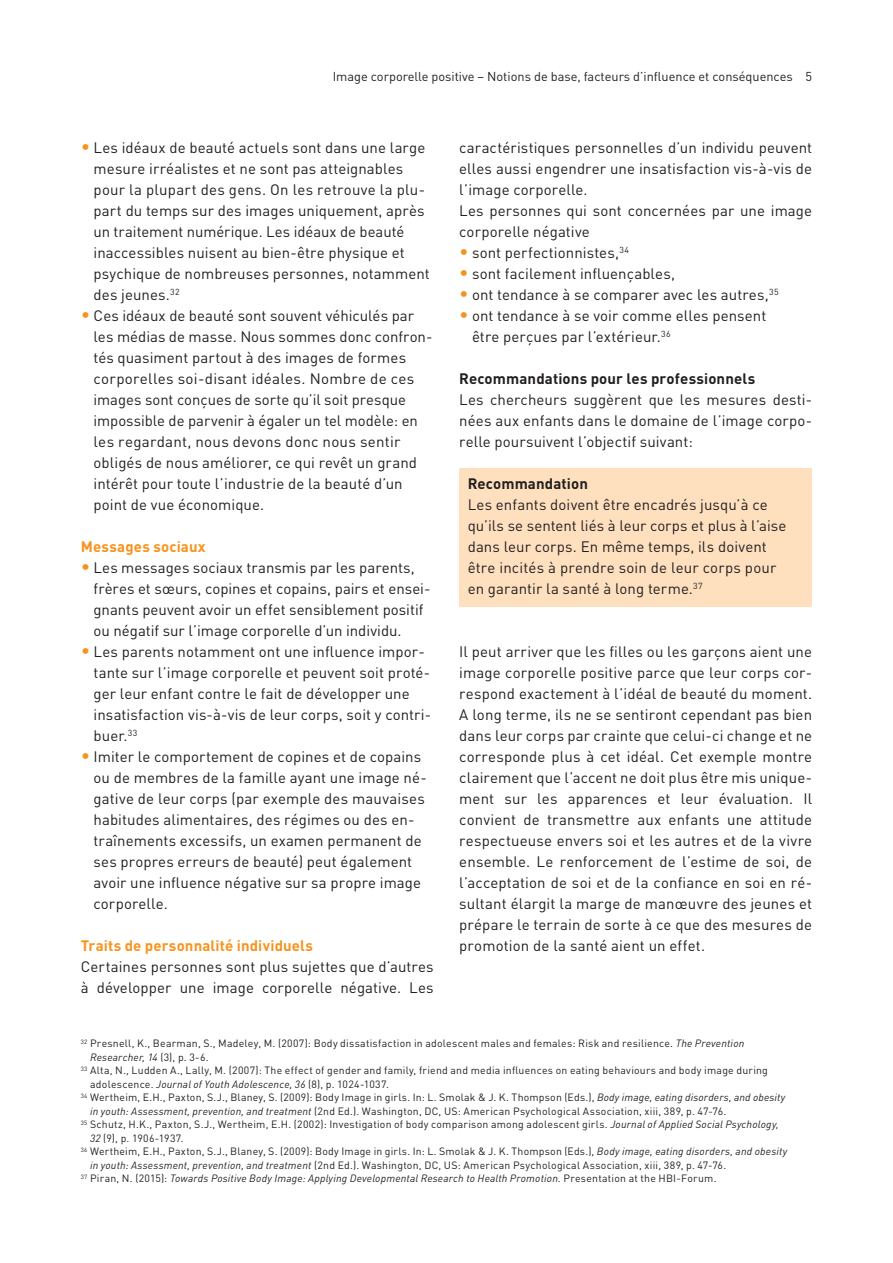
<style>
.page{position:relative;width:893px;height:1263px;background:#fff}
.page>*{position:absolute;margin:0;border:0;box-sizing:border-box;transform-origin:0 0}
.t1{font:15px/21px "DINOT";letter-spacing:.005em;color:#231f20}
.t2{font:700 15px "DINOT";letter-spacing:.01em;color:#231f20}
.t3{font:700 15px "DINOT";letter-spacing:.01em;color:#f7931d}
.t4{font:12.75px "DINOT";color:#231f20}
.t5{font:10.5px "DINOT";letter-spacing:.02em;color:#231f20}
.t6{font:italic 10.5px "DINOT";letter-spacing:.02em;color:#231f20}
.s1{font-size:18px;color:#f7931d}
.s2{font-style:italic}
.s3{font-style:normal}
</style>
<div class="page">
<div style="left:459px;top:468px;width:353px;height:139px;background:#fee0bf"></div>
<p class="t4" style="left:333px;top:68px;width:481px">Image corporelle positive – Notions de base, facteurs d’influence et conséquences 5</p>
<p class="t1" style="left:94px;top:137px;width:338px;text-indent:-13px"><span class="s1">•</span> Les idéaux de beauté actuels sont dans une large mesure irréalistes et ne sont pas atteignables pour la plupart des gens. On les retrouve la plu&shy;part du temps sur des images uniquement, après un traitement numérique. Les idéaux de beauté inaccessibles nuisent au bien-être physique et psychique de nombreuses personnes, notamment des jeunes.<sup>32</sup></p>
<p class="t1" style="left:94px;top:305px;width:340px;text-indent:-13px"><span class="s1">•</span> Ces idéaux de beauté sont souvent véhiculés par les médias de masse. Nous sommes donc confron&shy;tés quasiment partout à des images de formes corporelles soi-disant idéales. Nombre de ces images sont conçues de sorte qu’il soit presque impossible de parvenir à égaler un tel modèle: en les regardant, nous devons donc nous sentir obligés de nous améliorer, ce qui revêt un grand intérêt pour toute l’industrie de la beauté d’un point de vue économique.</p>
<p class="t3" style="left:81px;top:536px;width:127px">Messages sociaux</p>
<p class="t1" style="left:94px;top:557px;width:338px;text-indent:-13px"><span class="s1">•</span> Les messages sociaux transmis par les parents, frères et sœurs, copines et copains, pairs et ensei&shy;gnants peuvent avoir un effet sensiblement positif ou négatif sur l’image corporelle d’un individu.</p>
<p class="t1" style="left:94px;top:641px;width:339px;text-indent:-13px"><span class="s1">•</span> Les parents notamment ont une influence impor&shy;tante sur l’image corporelle et peuvent soit proté&shy;ger leur enfant contre le fait de développer une insatisfaction vis-à-vis de leur corps, soit y contri&shy;buer.<sup>33</sup></p>
<p class="t1" style="left:94px;top:746px;width:335px;text-indent:-13px"><span class="s1">•</span> Imiter le comportement de copines et de copains ou de membres de la famille ayant une image né&shy;gative de leur corps (par exemple des mauvaises habitudes alimentaires, des régimes ou des en&shy;traînements excessifs, un examen permanent de ses propres erreurs de beauté) peut également avoir une influence négative sur sa propre image corporelle.</p>
<p class="t3" style="left:81px;top:935px;width:234px">Traits de personnalité individuels</p>
<p class="t1" style="left:81px;top:956px;width:354px">Certaines personnes sont plus sujettes que d’autres à développer une image corporelle négative. Les</p>
<p class="t1" style="left:459px;top:137px;width:354px">caractéristiques personnelles d’un individu peuvent elles aussi engendrer une insatisfaction vis-à-vis de l’image corporelle.<br>Les personnes qui sont concernées par une image corporelle négative</p>
<p class="t1" style="left:459px;top:242px;width:171px"><span class="s1">•</span> sont perfectionnistes,<sup>34</sup></p>
<p class="t1" style="left:459px;top:263px;width:217px"><span class="s1">•</span> sont facilement influençables,</p>
<p class="t1" style="left:459px;top:284px;width:321px"><span class="s1">•</span> ont tendance à se comparer avec les autres,<sup>35</sup></p>
<p class="t1" style="left:472px;top:305px;width:296px;text-indent:-13px"><span class="s1">•</span> ont tendance à se voir comme elles pensent être perçues par l’extérieur.<sup>36</sup></p>
<p class="t2" style="left:459px;top:368px;width:297px">Recommandations pour les professionnels</p>
<p class="t1" style="left:459px;top:389px;width:354px;text-align:justify">Les chercheurs suggèrent que les mesures desti&shy;nées aux enfants dans le domaine de l’image corpo&shy;relle poursuivent l’objectif suivant:</p>
<p class="t2" style="left:468px;top:473px;width:122px">Recommandation</p>
<p class="t1" style="left:468px;top:494px;width:320px">Les enfants doivent être encadrés jusqu’à ce qu’ils se sentent liés à leur corps et plus à l’aise dans leur corps. En même temps, ils doivent être incités à prendre soin de leur corps pour en garantir la santé à long terme.<sup>37</sup></p>
<p class="t1" style="left:459px;top:641px;width:354px;text-align:justify">Il peut arriver que les filles ou les garçons aient une image corporelle positive parce que leur corps cor&shy;respond exactement à l’idéal de beauté du moment.<br>A long terme, ils ne se sentiront cependant pas bien dans leur corps par crainte que celui-ci change et ne corresponde plus à cet idéal. Cet exemple montre clairement que l’accent ne doit plus être mis unique&shy;ment sur les apparences et leur évaluation. Il convient de transmettre aux enfants une attitude respectueuse envers soi et les autres et de la vivre ensemble. Le renforcement de l’estime de soi, de l’acceptation de soi et de la confiance en soi en ré&shy;sultant élargit la marge de manœuvre des jeunes et prépare le terrain de sorte à ce que des mesures de promotion de la santé aient un effet.</p>
<p class="t5" style="left:81px;top:1036px;width:665px"><sup>32</sup> Presnell, K., Bearman, S., Madeley, M. (2007): Body dissatisfaction in adolescent males and females: Risk and resilience. <span class="s2">The Prevention</span></p>
<p class="t6" style="left:90px;top:1050px;width:120px">Researcher, 14 <span class="s3">(3), p. 3-6.</span></p>
<p class="t5" style="left:81px;top:1063px;width:689px"><sup>33</sup> Alta, N., Ludden A., Lally, M. (2007): The effect of gender and family, friend and media influences on eating behaviours and body image during</p>
<p class="t5" style="left:90px;top:1077px;width:300px">adolescence. <span class="s2">Journal of Youth Adolescence, 36</span> (8), p. 1024-1037.</p>
<p class="t5" style="left:81px;top:1090px;width:706px"><sup>34</sup> Wertheim, E.H., Paxton, S.J., Blaney, S. (2009): Body Image in girls. In: L. Smolak &amp; J. K. Thompson (Eds.), <span class="s2">Body image, eating disorders, and obesity</span></p>
<p class="t5" style="left:90px;top:1104px;width:638px"><span class="s2">in youth: Assessment, prevention, and treatment</span> (2nd Ed.). Washington, DC, US: American Psychological Association, xiii, 389, p. 47-76.</p>
<p class="t5" style="left:81px;top:1117px;width:700px"><sup>35</sup> Schutz, H.K., Paxton, S.J., Wertheim, E.H. (2002): Investigation of body comparison among adolescent girls. <span class="s2">Journal of Applied Social Psychology,</span></p>
<p class="t5" style="left:90px;top:1131px;width:95px"><span class="s2">32</span> (9), p. 1906-1937.</p>
<p class="t5" style="left:81px;top:1144px;width:708px"><sup>36</sup> Wertheim, E.H., Paxton, S.J., Blaney, S. (2009): Body Image in girls. In: L. Smolak &amp; J. K. Thompson (Eds.), <span class="s2">Body image, eating disorders, and obesity</span></p>
<p class="t5" style="left:90px;top:1158px;width:638px"><span class="s2">in youth: Assessment, prevention, and treatment</span> (2nd Ed.). Washington, DC, US: American Psychological Association, xiii, 389, p. 47-76.</p>
<p class="t6" style="left:81px;top:1172px;width:637px"><sup>37</sup> <span class="s3">Piran, N. (2015):</span> Towards Positive Body Image: Applying Developmental Research to Health Promotion<span class="s3">. Presentation at the HBI-Forum.</span></p>
</div>
